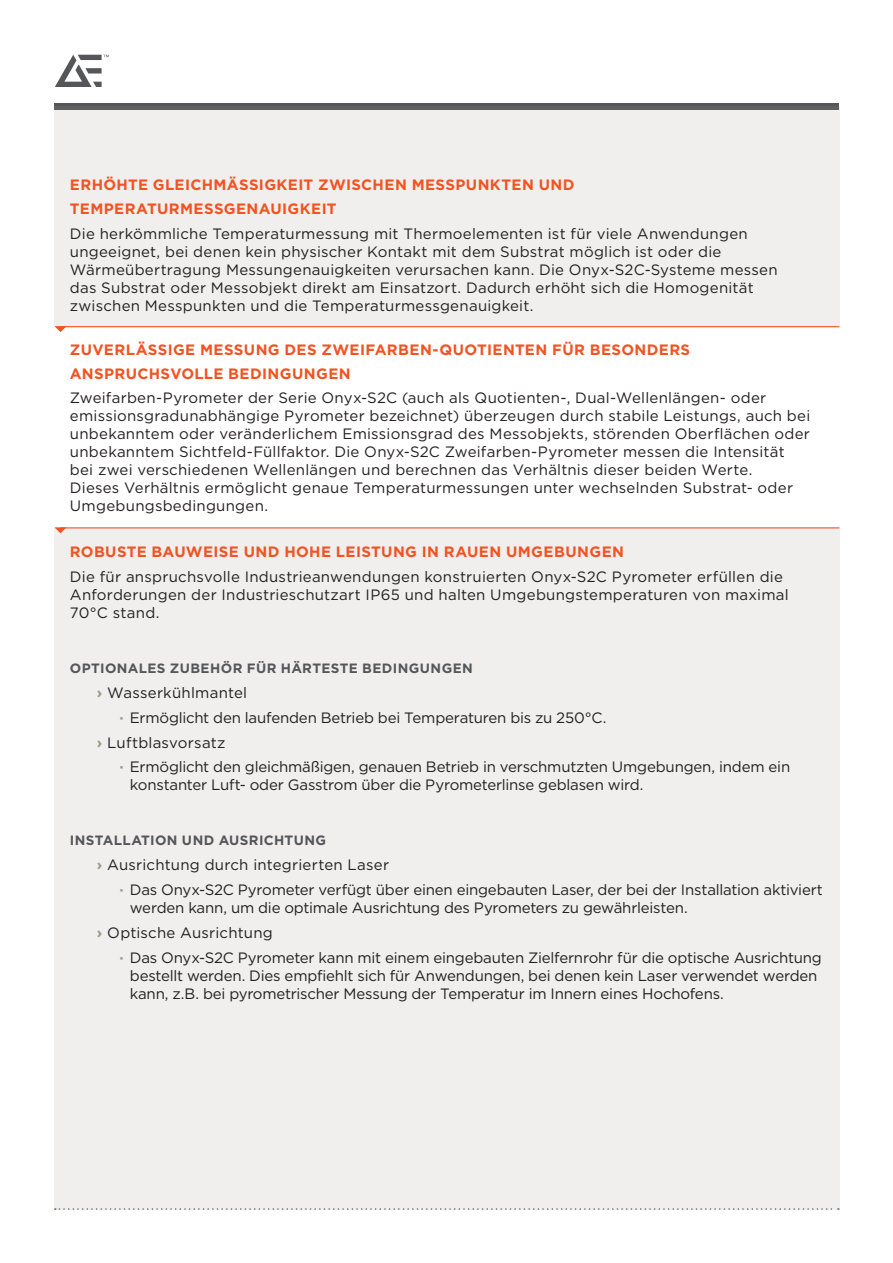
<style>
.page{position:relative;width:893px;height:1263px;background:#fff}
.page>*{position:absolute;margin:0;border:0;box-sizing:border-box;transform-origin:0 0}
.body{font:15px/18px "Gotham";letter-spacing:.015em;color:#231f20}
.BulletSub{font:15px/18px "Gotham";letter-spacing:-.015em;color:#231f20}
.HeadSub{font:700 15px/24px "Gotham";letter-spacing:.025em;color:#f15322}
.Bullet{font:15px "Gotham";letter-spacing:.015em;color:#231f20}
.HeadSub2{font:700 13.5px "Gotham";letter-spacing:.03em;color:#55565a}
.s1{font-weight:700;font-size:15.3px;color:#a1988a}
.s2{font-weight:700;color:#a1988a}
</style>
<div class="page">
<div style="left:55px;top:103px;width:784px;height:6px;background:#55565a"></div>
<svg style="left:55px;top:55px;width:54px;height:32px"></svg>
<div style="left:54px;top:528px;width:785px;height:682px;background:#f0efed"></div>
<div style="left:54px;top:106px;width:785px;height:221px;background:#f0efed"></div>
<hr style="left:60px;top:326px;width:779px;height:1px;background:#f15322">
<svg style="left:54px;top:326px;width:13px;height:6px"></svg>
<hr style="left:60px;top:527px;width:779px;height:1px;background:#f15322">
<svg style="left:54px;top:527px;width:13px;height:6px"></svg>
<p class="HeadSub" style="left:70px;top:173px;width:506px">ERHÖHTE GLEICHMÄSSIGKEIT ZWISCHEN MESSPUNKTEN UND<br>TEMPERATURMESSGENAUIGKEIT</p>
<p class="body" style="left:70px;top:224px;width:709px">Die herkömmliche Temperaturmessung mit Thermoelementen ist für viele Anwendungen ungeeignet, bei denen kein physischer Kontakt mit dem Substrat möglich ist oder die Wärmeübertragung Messungenauigkeiten verursachen kann. Die Onyx-S2C-Systeme messen das Substrat oder Messobjekt direkt am Einsatzort. Dadurch erhöht sich die Homogenität zwischen Messpunkten und die Temperaturmessgenauigkeit.</p>
<p class="HeadSub" style="left:70px;top:337px;width:622px">ZUVERLÄSSIGE MESSUNG DES ZWEIFARBEN-QUOTIENTEN FÜR BESONDERS<br>ANSPRUCHSVOLLE BEDINGUNGEN</p>
<p class="body" style="left:70px;top:389px;width:742px">Zweifarben-Pyrometer der Serie Onyx-S2C (auch als Quotienten-, Dual-Wellenlängen- oder emissionsgradunabhängige Pyrometer bezeichnet) überzeugen durch stabile Leistungs, auch bei unbekanntem oder veränderlichem Emissionsgrad des Messobjekts, störenden Oberflächen oder unbekanntem Sichtfeld-Füllfaktor. Die Onyx-S2C Zweifarben-Pyrometer messen die Intensität bei zwei verschiedenen Wellenlängen und berechnen das Verhältnis dieser beiden Werte.<br>Dieses Verhältnis ermöglicht genaue Temperaturmessungen unter wechselnden Substrat- oder Umgebungsbedingungen.</p>
<p class="HeadSub" style="left:70px;top:540px;width:556px">ROBUSTE BAUWEISE UND HOHE LEISTUNG IN RAUEN UMGEBUNGEN</p>
<p class="body" style="left:70px;top:567px;width:720px">Die für anspruchsvolle Industrieanwendungen konstruierten Onyx-S2C Pyrometer erfüllen die<br>Anforderungen der Industrieschutzart IP65 und halten Umgebungstemperaturen von maximal<br>70°C stand.</p>
<p class="HeadSub2" style="left:70px;top:659px;width:405px">OPTIONALES ZUBEHÖR FÜR HÄRTESTE BEDINGUNGEN</p>
<p class="Bullet" style="left:97px;top:683px;width:152px"><span class="s1">›</span> Wasserkühlmantel</p>
<p class="BulletSub" style="left:119px;top:708px;width:489px"><span class="s2">·</span> Ermöglicht den laufenden Betrieb bei Temperaturen bis zu 250°C.</p>
<p class="Bullet" style="left:97px;top:733px;width:130px"><span class="s1">›</span> Luftblasvorsatz</p>
<p class="BulletSub" style="left:130px;top:758px;width:662px;text-indent:-11px"><span class="s2">·</span> Ermöglicht den gleichmäßigen, genauen Betrieb in verschmutzten Umgebungen, indem ein konstanter Luft- oder Gasstrom über die Pyrometerlinse geblasen wird.</p>
<p class="HeadSub2" style="left:70px;top:831px;width:258px">INSTALLATION UND AUSRICHTUNG</p>
<p class="Bullet" style="left:97px;top:855px;width:294px"><span class="s1">›</span> Ausrichtung durch integrierten Laser</p>
<p class="BulletSub" style="left:130px;top:880px;width:695px;text-indent:-11px"><span class="s2">·</span> Das Onyx-S2C Pyrometer verfügt über einen eingebauten Laser, der bei der Installation aktiviert werden kann, um die optimale Ausrichtung des Pyrometers zu gewährleisten.</p>
<p class="Bullet" style="left:97px;top:923px;width:178px"><span class="s1">›</span> Optische Ausrichtung</p>
<p class="BulletSub" style="left:130px;top:948px;width:693px;text-indent:-11px"><span class="s2">·</span> Das Onyx-S2C Pyrometer kann mit einem eingebauten Zielfernrohr für die optische Ausrichtung bestellt werden. Dies empfiehlt sich für Anwendungen, bei denen kein Laser verwendet werden kann, z.B. bei pyrometrischer Messung der Temperatur im Innern eines Hochofens.</p>
</div>
